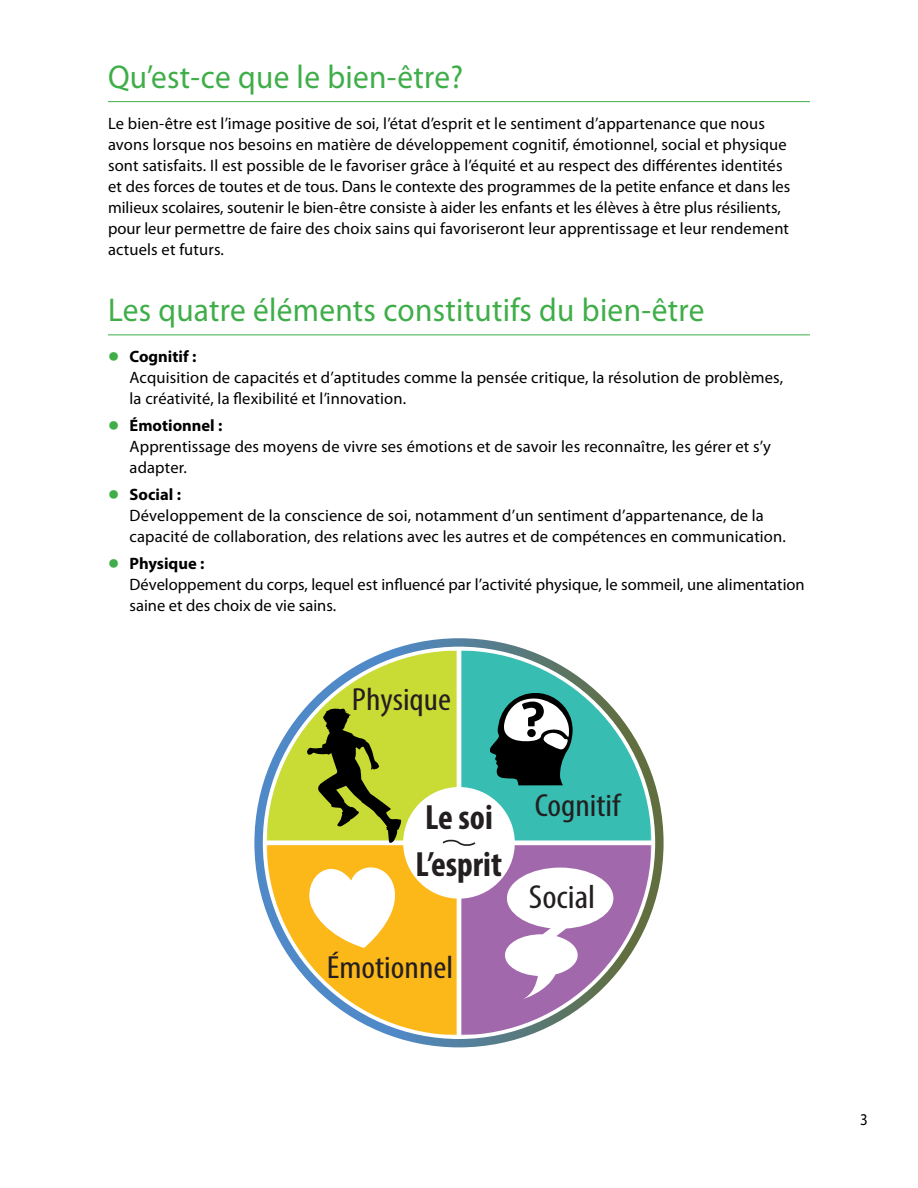
<style>
.page{position:relative;width:918px;height:1188px;background:#fff}
.page>*{position:absolute;margin:0;border:0;box-sizing:border-box;transform-origin:0 0}
.t1{font:700 condensed 35.1px "Myriad Pro";color:#231f20}
.t2{font:condensed 33.45px "Myriad Pro";color:#231f20;scale:1.11 1}
.t3{font:33px "Myriad Pro";letter-spacing:.01em;color:#3fae49;scale:.95 1}
.t4{font:condensed 32.1px "Myriad Pro";color:#231f20;scale:1.11 1}
.t5{font:16.5px/21px "Myriad Pro";letter-spacing:.01em;color:#000}
.t6{font:16.5px "Myriad Pro";letter-spacing:.01em;color:#000;scale:.9 1}
.s1{font-weight:700;font-size:33px;color:#41ad49}
.s2{font-weight:700}
</style>
<div class="page">
<hr style="left:108px;top:101px;width:702px;height:1px;background:#3fae49">
<hr style="left:108px;top:334px;width:702px;height:1px;background:#3fae49">
<svg style="left:254px;top:638px;width:410px;height:409px"></svg>
<div style="left:265px;top:840px;width:387px;height:5px;background:#fff"></div>
<hr style="left:457px;top:648px;width:4px;height:389px;background:#fff">
<svg style="left:267px;top:650px;width:384px;height:385px"></svg>
<h1 class="t3" style="left:108px;top:59px;width:375px">Qu’est-ce que le bien-être?</h1>
<p class="t5" style="left:108px;top:113px;width:684px">Le bien-être est l’image positive de soi, l’état d’esprit et le sentiment d’appartenance que nous avons lorsque nos besoins en matière de développement cognitif, émotionnel, social et physique sont satisfaits. Il est possible de le favoriser grâce à l’équité et au respect des différentes identités et des forces de toutes et de tous. Dans le contexte des programmes de la petite enfance et dans les milieux scolaires, soutenir le bien-être consiste à aider les enfants et les élèves à être plus résilients, pour leur permettre de faire des choix sains qui favoriseront leur apprentissage et leur rendement actuels et futurs.</p>
<h1 class="t3" style="left:108px;top:292px;width:629px">Les quatre éléments constitutifs du bien-être</h1>
<p class="t5" style="left:130px;top:347px;width:655px;text-indent:-22px"><span class="s1">•</span> <span class="s2">Cognitif :<br></span>Acquisition de capacités et d’aptitudes comme la pensée critique, la résolution de problèmes, la créativité, la flexibilité et l’innovation.</p>
<p class="t5" style="left:130px;top:416px;width:643px;text-indent:-22px"><span class="s1">•</span> <span class="s2">Émotionnel :<br></span>Apprentissage des moyens de vivre ses émotions et de savoir les reconnaître, les gérer et s’y adapter.</p>
<p class="t5" style="left:130px;top:485px;width:658px;text-indent:-22px"><span class="s1">•</span> <span class="s2">Social :<br></span>Développement de la conscience de soi, notamment d’un sentiment d’appartenance, de la capacité de collaboration, des relations avec les autres et de compétences en communication.</p>
<p class="t5" style="left:130px;top:554px;width:677px;text-indent:-22px"><span class="s1">•</span> <span class="s2">Physique :<br></span>Développement du corps, lequel est influencé par l’activité physique, le sommeil, une alimentation saine et des choix de vie sains.</p>
<p class="t4" style="left:352px;top:680px;width:91px">Physique</p>
<p class="t1" style="left:425px;top:795px;width:69px">Le soi</p>
<p class="t1" style="left:416px;top:843px;width:88px">L’esprit</p>
<p class="t4" style="left:327px;top:948px;width:115px">Émotionnel</p>
<p class="t4" style="left:535px;top:786px;width:79px">Cognitif</p>
<p class="t2" style="left:529px;top:877px;width:61px">Social</p>
<p class="t6" style="left:860px;top:1110px;width:10px">3</p>
</div>
